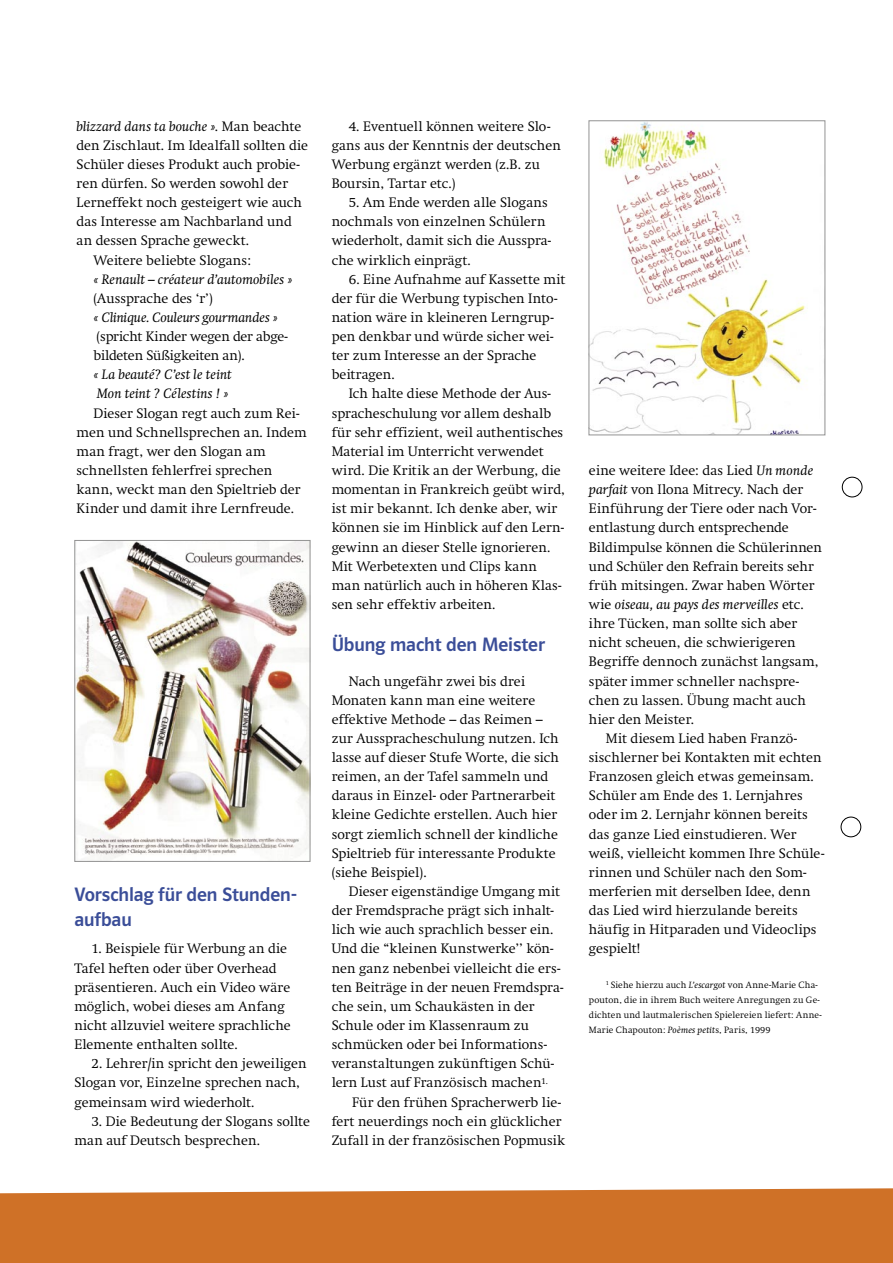
<style>
.page{position:relative;width:893px;height:1263px;background:#fff}
.page>*{position:absolute;margin:0;border:0;box-sizing:border-box;transform-origin:0 0}
.Zwischenüber-1z{font:19.5px/25.5px "Polo ST11 K Krftg";letter-spacing:-.005em;color:#3a4d98}
.Fließtext{font:300 13.5px/19.2px "Klett Swift";letter-spacing:.01em;color:#000}
.Fließtext-2{font:italic 13.5px "Klett Swift";letter-spacing:.005em;color:#000}
.Fließtext-3{font:300 13.5px "Klett Swift";letter-spacing:-.015em;color:#000}
.Fließtext-4{font:300 9px/15px "Klett Swift";letter-spacing:.025em;color:#000}
.s1{font-weight:400;font-style:italic}
</style>
<div class="page">
<div style="left:842px;top:477px;width:20px;height:20px;border:1px solid #000;border-radius:50%"></div>
<div style="left:841px;top:817px;width:20px;height:20px;border:1px solid #000;border-radius:50%"></div>
<img style="left:591px;top:122px;width:214px;height:311px">
<div style="left:589px;top:120px;width:236px;height:315px;border:1px solid #939393"></div>
<div style="left:0;top:1188px;width:893px;height:75px;background:#cf7127"></div>
<img style="left:76px;top:542px;width:232px;height:318px">
<div style="left:74px;top:540px;width:236px;height:322px;border:1px solid #939393"></div>
<p class="Fließtext" style="left:77px;top:116px;width:233px"><span class="s1">blizzard dans ta bouche »</span>. Man beachte den Zischlaut. Im Idealfall sollten die Schüler dieses Produkt auch probie&shy;ren dürfen. So werden sowohl der Lerneffekt noch gesteigert wie auch das Interesse am Nachbarland und an dessen Sprache geweckt.</p>
<p class="Fließtext" style="left:94px;top:250px;width:159px">Weitere beliebte Slogans:</p>
<p class="Fließtext-2" style="left:94px;top:271px;width:200px">« Renault – créateur d’automobiles »</p>
<p class="Fließtext" style="left:94px;top:289px;width:121px">(Aussprache des ‘r’)</p>
<p class="Fließtext-2" style="left:94px;top:309px;width:186px">« Clinique. Couleurs gourmandes »</p>
<p class="Fließtext-3" style="left:97px;top:329px;width:193px">(spricht Kinder wegen der abge-</p>
<p class="Fließtext-3" style="left:94px;top:348px;width:153px">bildeten Süßigkeiten an).</p>
<p class="Fließtext-2" style="left:94px;top:367px;width:140px">« La beauté? C’est le teint</p>
<p class="Fließtext-2" style="left:97px;top:386px;width:133px">Mon teint ? Célestins ! »</p>
<p class="Fließtext" style="left:77px;top:403px;width:232px;text-indent:17px">Dieser Slogan regt auch zum Rei&shy;men und Schnellsprechen an. Indem man fragt, wer den Slogan am schnellsten fehlerfrei sprechen kann, weckt man den Spieltrieb der<br>Kinder und damit ihre Lernfreude.</p>
<p class="Zwischenüber-1z" style="left:74px;top:882px;width:224px">Vorschlag für den Stunden&shy;aufbau</p>
<p class="Fließtext" style="left:74px;top:939px;width:218px;text-indent:17px">1. Beispiele für Werbung an die<br>Tafel heften oder über Overhead präsentieren. Auch ein Video wäre möglich, wobei dieses am Anfang nicht allzuviel weitere sprachliche<br>Elemente enthalten sollte.</p>
<p class="Fließtext" style="left:74px;top:1054px;width:234px;text-indent:17px">2. Lehrer/in spricht den jeweiligen<br>Slogan vor, Einzelne sprechen nach, gemeinsam wird wiederholt.</p>
<p class="Fließtext" style="left:74px;top:1111px;width:237px;text-indent:17px">3. Die Bedeutung der Slogans sollte man auf Deutsch besprechen.</p>
<p class="Fließtext" style="left:332px;top:116px;width:231px;text-indent:17px">4. Eventuell können weitere Slo&shy;gans aus der Kenntnis der deutschen<br>Werbung ergänzt werden (z.B. zu<br>Boursin, Tartar etc.)</p>
<p class="Fließtext" style="left:332px;top:193px;width:221px;text-indent:17px">5. Am Ende werden alle Slogans nochmals von einzelnen Schülern wiederholt, damit sich die Ausspra&shy;che wirklich einprägt.</p>
<p class="Fließtext" style="left:332px;top:269px;width:235px;text-indent:17px">6. Eine Aufnahme auf Kassette mit der für die Werbung typischen Into&shy;nation wäre in kleineren Lerngrup&shy;pen denkbar und würde sicher wei&shy;ter zum Interesse an der Sprache beitragen.</p>
<p class="Fließtext" style="left:332px;top:384px;width:235px;text-indent:17px">Ich halte diese Methode der Aus&shy;spracheschulung vor allem deshalb für sehr effizient, weil authentisches Material im Unterricht verwendet wird. Die Kritik an der Werbung, die momentan in Frankreich geübt wird, ist mir bekannt. Ich denke aber, wir können sie im Hinblick auf den Lern&shy;gewinn an dieser Stelle ignorieren.<br>Mit Werbetexten und Clips kann man natürlich auch in höheren Klas&shy;sen sehr effektiv arbeiten.</p>
<p class="Zwischenüber-1z" style="left:332px;top:632px;width:215px">Übung macht den Meister</p>
<p class="Fließtext" style="left:332px;top:671px;width:229px;text-indent:17px">Nach ungefähr zwei bis drei Monaten kann man eine weitere effektive Methode – das Reimen – zur Ausspracheschulung nutzen. Ich lasse auf dieser Stufe Worte, die sich reimen, an der Tafel sammeln und daraus in Einzel- oder Partnerarbeit kleine Gedichte erstellen. Auch hier sorgt ziemlich schnell der kindliche Spieltrieb für interessante Produkte (siehe Beispiel).</p>
<p class="Fließtext" style="left:332px;top:882px;width:233px;text-indent:17px">Dieser eigenständige Umgang mit der Fremdsprache prägt sich inhalt&shy;lich wie auch sprachlich besser ein.<br>Und die “kleinen Kunstwerke’’ kön&shy;nen ganz nebenbei vielleicht die ers&shy;ten Beiträge in der neuen Fremdspra&shy;che sein, um Schaukästen in der Schule oder im Klassenraum zu schmücken oder bei Informations&shy;veranstaltungen zukünftigen Schü&shy;lern Lust auf Französisch machen<sup>1.</sup></p>
<p class="Fließtext" style="left:332px;top:1092px;width:235px;text-indent:21px">Für den frühen Spracherwerb lie&shy;fert neuerdings noch ein glücklicher<br>Zufall in der französischen Popmusik</p>
<p class="Fließtext" style="left:589px;top:461px;width:234px">eine weitere Idee: das Lied <span class="s1">Un monde parfait</span> von Ilona Mitrecy. Nach der Einführung der Tiere oder nach Vor&shy;entlastung durch entsprechende Bildimpulse können die Schülerinnen und Schüler den Refrain bereits sehr früh mitsingen. Zwar haben Wörter wie <span class="s1">oiseau, au pays des merveilles</span> etc. ihre Tücken, man sollte sich aber nicht scheuen, die schwierigeren Begriffe dennoch zunächst langsam, später immer schneller nachspre&shy;chen zu lassen. Übung macht auch hier den Meister.</p>
<p class="Fließtext" style="left:589px;top:729px;width:237px;text-indent:17px">Mit diesem Lied haben Franzö&shy;sischlerner bei Kontakten mit echten<br>Franzosen gleich etwas gemeinsam.<br>Schüler am Ende des 1. Lernjahres oder im 2. Lernjahr können bereits das ganze Lied einstudieren. Wer weiß, vielleicht kommen Ihre Schüle&shy;rinnen und Schüler nach den Som&shy;merferien mit derselben Idee, denn das Lied wird hierzulande bereits häufig in Hitparaden und Videoclips gespielt!</p>
<p class="Fließtext-4" style="left:589px;top:977px;width:234px;text-indent:17px"><sup>1</sup> Siehe hierzu auch <span class="s1">L’escargot</span> von Anne-Marie Cha&shy;pouton, die in ihrem Buch weitere Anregungen zu Ge&shy;dichten und lautmalerischen Spielereien liefert: Anne-Marie Chapouton: <span class="s1">Poèmes petit</span>s, Paris, 1999</p>
</div>
